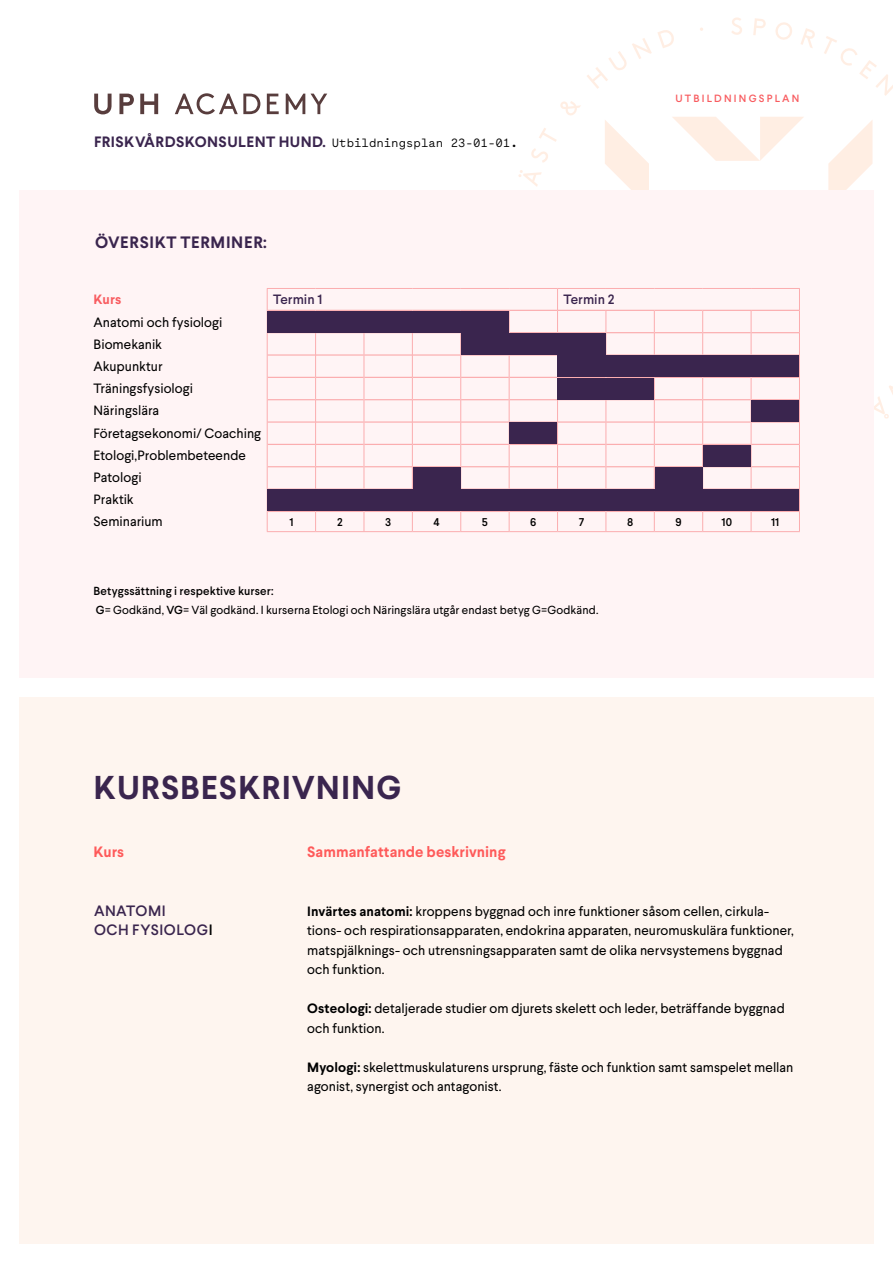
<style>
.page{position:relative;width:893px;height:1263px;background:#fff}
.page>*{position:absolute;margin:0;border:0;box-sizing:border-box;transform-origin:0 0}
.t1{font:700 33px "Larsseit";letter-spacing:.03em;color:#3a254e}
.t2{font:700 16.5px "Larsseit";letter-spacing:.04em;color:#3a254e}
.t3{font:700 15px "Larsseit";letter-spacing:.03em;color:#3a254e}
.t4{font:700 15px "Larsseit";letter-spacing:.005em;color:#ff5a5a}
.t5{font:500 15px/19.5px "Larsseit";letter-spacing:.04em;color:#3a254e}
.t6{font:13.5px/22.2px "Larsseit";color:#000}
.t7{font:500 13.5px "Larsseit";color:#3a254e}
.t8{font:700 13.5px "Larsseit";color:#f85c60}
.t9{font:11.7px/19.5px "Larsseit";letter-spacing:.01em;color:#000}
.t10{font:500 11.25px "Larsseit";color:#000}
.t11{font:500 10.5px "Larsseit";letter-spacing:.21em;color:#f85c60}
.s1{font-family:"Maax Mono";font-weight:400;font-size:12px;color:#000}
.s2{font-weight:500}
.s3{color:#000}
.s4{font-weight:700}
</style>
<div class="page">
<svg style="left:94px;top:94px;width:18px;height:20px"></svg>
<svg style="left:119px;top:94px;width:15px;height:20px"></svg>
<svg style="left:140px;top:94px;width:18px;height:20px"></svg>
<svg style="left:175px;top:93px;width:85px;height:21px"></svg>
<svg style="left:267px;top:94px;width:12px;height:20px"></svg>
<svg style="left:286px;top:94px;width:41px;height:20px"></svg>
<div style="left:19px;top:190px;width:855px;height:488px;background:#fff4f5"></div>
<div style="left:19px;top:697px;width:855px;height:547px;background:#fef5ef"></div>
<hr style="left:268px;top:310px;width:48px;height:1px;background:#fbadaf">
<hr style="left:316px;top:310px;width:48px;height:1px;background:#fbadaf">
<hr style="left:364px;top:310px;width:48px;height:1px;background:#fbadaf">
<hr style="left:412px;top:310px;width:49px;height:1px;background:#fbadaf">
<hr style="left:461px;top:310px;width:48px;height:1px;background:#fbadaf">
<hr style="left:268px;top:332px;width:47px;height:1px;background:#fbadaf">
<hr style="left:316px;top:332px;width:48px;height:1px;background:#fbadaf">
<hr style="left:364px;top:332px;width:48px;height:1px;background:#fbadaf">
<hr style="left:413px;top:332px;width:47px;height:1px;background:#fbadaf">
<hr style="left:461px;top:332px;width:48px;height:1px;background:#fbadaf">
<hr style="left:268px;top:354px;width:47px;height:2px;background:#fbadaf">
<hr style="left:316px;top:354px;width:48px;height:2px;background:#fbadaf">
<hr style="left:364px;top:354px;width:48px;height:2px;background:#fbadaf">
<hr style="left:413px;top:354px;width:47px;height:2px;background:#fbadaf">
<hr style="left:461px;top:354px;width:48px;height:2px;background:#fbadaf">
<hr style="left:268px;top:377px;width:47px;height:1px;background:#fbadaf">
<hr style="left:316px;top:377px;width:48px;height:1px;background:#fbadaf">
<hr style="left:364px;top:377px;width:48px;height:1px;background:#fbadaf">
<hr style="left:413px;top:377px;width:47px;height:1px;background:#fbadaf">
<hr style="left:461px;top:377px;width:48px;height:1px;background:#fbadaf">
<hr style="left:268px;top:399px;width:47px;height:1px;background:#fbadaf">
<hr style="left:316px;top:399px;width:48px;height:1px;background:#fbadaf">
<hr style="left:364px;top:399px;width:48px;height:1px;background:#fbadaf">
<hr style="left:413px;top:399px;width:47px;height:1px;background:#fbadaf">
<hr style="left:461px;top:399px;width:48px;height:1px;background:#fbadaf">
<hr style="left:268px;top:421px;width:47px;height:2px;background:#fbadaf">
<hr style="left:316px;top:421px;width:48px;height:2px;background:#fbadaf">
<hr style="left:364px;top:421px;width:48px;height:2px;background:#fbadaf">
<hr style="left:413px;top:421px;width:47px;height:2px;background:#fbadaf">
<hr style="left:461px;top:421px;width:48px;height:2px;background:#fbadaf">
<hr style="left:268px;top:444px;width:47px;height:1px;background:#fbadaf">
<hr style="left:316px;top:444px;width:48px;height:1px;background:#fbadaf">
<hr style="left:364px;top:444px;width:48px;height:1px;background:#fbadaf">
<hr style="left:413px;top:444px;width:47px;height:1px;background:#fbadaf">
<hr style="left:461px;top:444px;width:48px;height:1px;background:#fbadaf">
<hr style="left:268px;top:466px;width:47px;height:1px;background:#fbadaf">
<hr style="left:316px;top:466px;width:48px;height:1px;background:#fbadaf">
<hr style="left:364px;top:466px;width:48px;height:1px;background:#fbadaf">
<hr style="left:413px;top:466px;width:47px;height:1px;background:#fbadaf">
<hr style="left:461px;top:466px;width:48px;height:1px;background:#fbadaf">
<hr style="left:268px;top:488px;width:47px;height:2px;background:#fbadaf">
<hr style="left:316px;top:488px;width:48px;height:2px;background:#fbadaf">
<hr style="left:364px;top:488px;width:48px;height:2px;background:#fbadaf">
<hr style="left:413px;top:488px;width:47px;height:2px;background:#fbadaf">
<hr style="left:461px;top:488px;width:48px;height:2px;background:#fbadaf">
<hr style="left:268px;top:511px;width:47px;height:1px;background:#fbadaf">
<hr style="left:316px;top:511px;width:48px;height:1px;background:#fbadaf">
<hr style="left:364px;top:511px;width:48px;height:1px;background:#fbadaf">
<hr style="left:413px;top:511px;width:47px;height:1px;background:#fbadaf">
<hr style="left:461px;top:511px;width:48px;height:1px;background:#fbadaf">
<hr style="left:267px;top:288px;width:49px;height:1px;background:#fbadaf">
<hr style="left:316px;top:288px;width:48px;height:1px;background:#fbadaf">
<hr style="left:364px;top:288px;width:48px;height:1px;background:#fbadaf">
<hr style="left:412px;top:288px;width:49px;height:1px;background:#fbadaf">
<hr style="left:461px;top:288px;width:48px;height:1px;background:#fbadaf">
<svg style="left:267px;top:289px;width:1px;height:242px"></svg>
<svg style="left:315px;top:332px;width:1px;height:199px"></svg>
<svg style="left:364px;top:332px;width:1px;height:199px"></svg>
<svg style="left:412px;top:332px;width:1px;height:199px"></svg>
<svg style="left:460px;top:332px;width:1px;height:199px"></svg>
<svg style="left:509px;top:17px;width:384px;height:514px"></svg>
<hr style="left:267px;top:531px;width:49px;height:1px;background:#fbadaf">
<hr style="left:316px;top:531px;width:48px;height:1px;background:#fbadaf">
<hr style="left:364px;top:531px;width:48px;height:1px;background:#fbadaf">
<hr style="left:412px;top:531px;width:49px;height:1px;background:#fbadaf">
<hr style="left:461px;top:531px;width:48px;height:1px;background:#fbadaf">
<hr style="left:509px;top:531px;width:48px;height:1px;background:#fbadaf">
<hr style="left:557px;top:531px;width:49px;height:1px;background:#fbadaf">
<hr style="left:606px;top:531px;width:48px;height:1px;background:#fbadaf">
<hr style="left:654px;top:531px;width:49px;height:1px;background:#fbadaf">
<hr style="left:703px;top:531px;width:48px;height:1px;background:#fbadaf">
<hr style="left:751px;top:531px;width:49px;height:1px;background:#fbadaf">
<div style="left:268px;top:311px;width:241px;height:21px;background:#3a254e"></div>
<div style="left:461px;top:333px;width:144px;height:21px;background:#3a254e"></div>
<div style="left:558px;top:356px;width:68px;height:21px;background:#3a254e"></div>
<div style="left:606px;top:356px;width:193px;height:21px;background:#3a254e"></div>
<div style="left:751px;top:400px;width:48px;height:21px;background:#3a254e"></div>
<div style="left:703px;top:445px;width:48px;height:21px;background:#3a254e"></div>
<div style="left:655px;top:467px;width:47px;height:21px;background:#3a254e"></div>
<div style="left:268px;top:490px;width:531px;height:21px;background:#3a254e"></div>
<div style="left:509px;top:423px;width:48px;height:21px;background:#3a254e"></div>
<div style="left:558px;top:378px;width:96px;height:21px;background:#3a254e"></div>
<div style="left:413px;top:467px;width:47px;height:22px;background:#3a254e"></div>
<p class="t3" style="left:94px;top:132px;width:425px">FRISKVÅRDSKONSULENT HUND. <span class="s1">Utbildningsplan 23-01-01.</span></p>
<p class="t2" style="left:95px;top:232px;width:173px">ÖVERSIKT TERMINER:</p>
<p class="t11" style="left:675px;top:91px;width:126px">UTBILDNINGSPLAN</p>
<p class="t8" style="left:94px;top:291px;width:29px">Kurs</p>
<p class="t6" style="left:94px;top:311px;width:169px">Anatomi och fysiologi<br>Biomekanik<br>Akupunktur<br>Träningsfysiologi<br>Näringslära<br>Företagsekonomi/ Coaching<br>Etologi,Problembeteende<br>Patologi<br>Praktik<br>Seminarium</p>
<p class="t7" style="left:273px;top:291px;width:51px">Termin 1</p>
<p class="t7" style="left:563px;top:291px;width:52px">Termin 2</p>
<p class="t10" style="left:289px;top:514px;width:6px">1</p>
<p class="t10" style="left:337px;top:514px;width:7px">2</p>
<p class="t10" style="left:385px;top:514px;width:8px">3</p>
<p class="t10" style="left:433px;top:514px;width:8px">4</p>
<p class="t10" style="left:482px;top:514px;width:8px">5</p>
<p class="t10" style="left:530px;top:514px;width:8px">6</p>
<p class="t10" style="left:579px;top:514px;width:7px">7</p>
<p class="t10" style="left:627px;top:514px;width:8px">8</p>
<p class="t10" style="left:675px;top:514px;width:8px">9</p>
<p class="t10" style="left:721px;top:514px;width:12px">10</p>
<p class="t10" style="left:771px;top:514px;width:10px">11</p>
<p class="t9" style="left:94px;top:581px;width:506px"><span class="s2">Betygssättning i respektive kurser:<br>G</span>= Godkänd, <span class="s2">VG</span>= Väl godkänd. I kurserna Etologi och Näringslära utgår endast betyg G=Godkänd.</p>
<h1 class="t1" style="left:93px;top:767px;width:310px">KURSBESKRIVNING</h1>
<p class="t4" style="left:94px;top:842px;width:32px">Kurs</p>
<p class="t5" style="left:94px;top:901px;width:120px">ANATOMI<br>OCH FYSIOLOG<span class="s3">I</span></p>
<p class="t4" style="left:307px;top:842px;width:200px">Sammanfattande beskrivning</p>
<p class="t6" style="left:307px;top:901px;width:488px;line-height:19.5px"><span class="s4">Invärtes anatomi:</span> kroppens byggnad och inre funktioner såsom cellen, cirkula&shy;tions- och respirationsapparaten, endokrina apparaten, neuromuskulära funktioner, matspjälknings- och utrensningsapparaten samt de olika nervsystemens byggnad och funktion.</p>
<p class="t6" style="left:307px;top:998px;width:479px;line-height:19.5px"><span class="s4">Osteologi:</span> detaljerade studier om djurets skelett och leder, beträffande byggnad och funktion.</p>
<p class="t6" style="left:307px;top:1057px;width:488px;line-height:19.5px"><span class="s4">Myologi:</span> skelettmuskulaturens ursprung, fäste och funktion samt samspelet mellan agonist, synergist och antagonist.</p>
</div>
